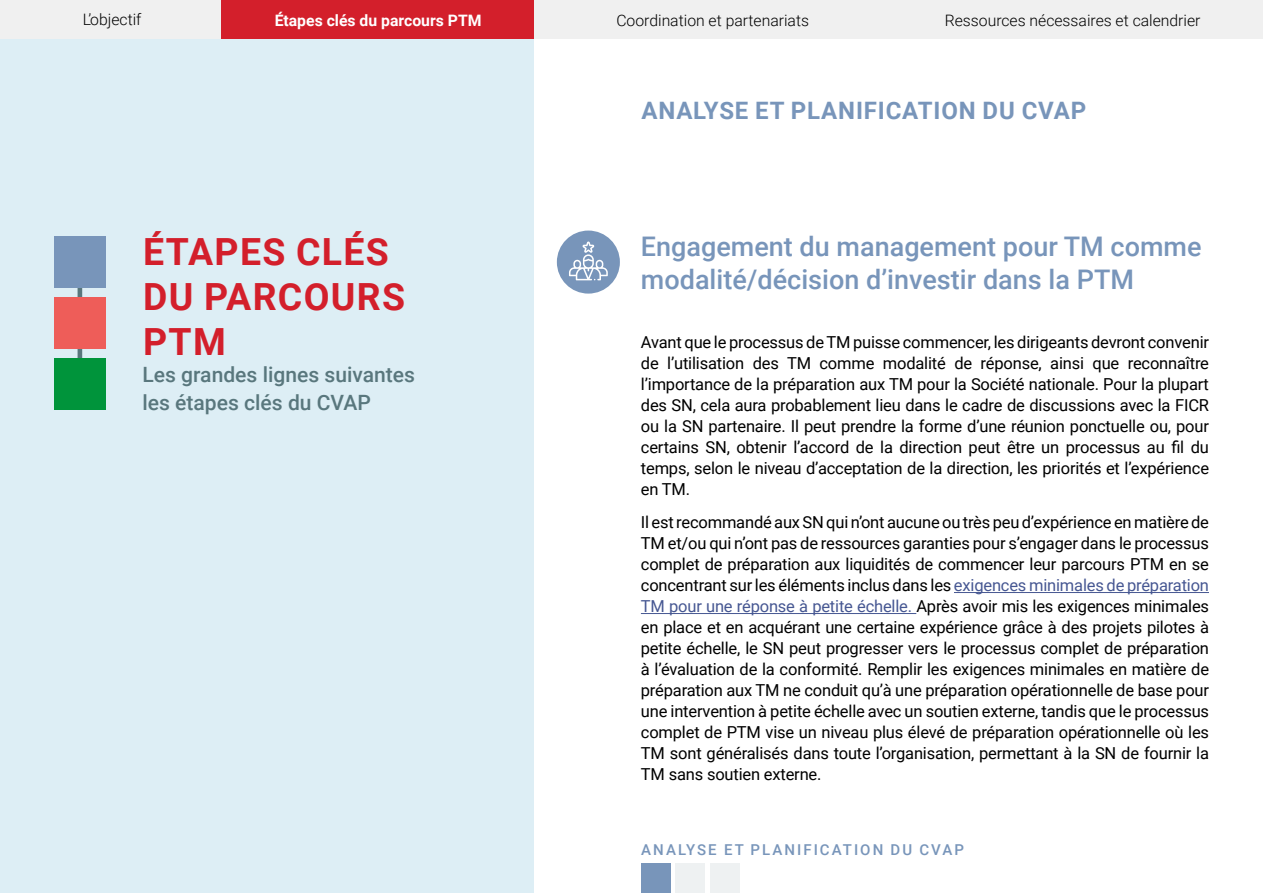
<style>
.page{position:relative;width:1263px;height:893px;background:#fff}
.page>*{position:absolute;margin:0;border:0;box-sizing:border-box;transform-origin:0 0}
.t1{font:700 37.5px/44.8px "Roboto";letter-spacing:.035em;color:#d31f2b}
.t2{font:500 27px/32.4px "Roboto";color:#7895ba}
.t3{font:700 24px "Roboto";letter-spacing:.035em;color:#7895ba}
.t4{font:500 21px/27.8px "Roboto";color:#59777d}
.t5{font:16.5px/21px "Roboto";letter-spacing:-.01em;color:#000;text-align:right}
.t6{font:300 15.75px "Roboto";color:#000}
.t7{font:700 15.75px "Roboto";color:#fff}
.t8{font:500 15px "Roboto";letter-spacing:.135em;color:#7895ba}
.s1{color:#465792}
</style>
<div class="page">
<div style="left:0;top:0;width:534px;height:893px;background:#ddeef5"></div>
<div style="left:0;top:0;width:1263px;height:39px;background:#f0f0f0"></div>
<div style="left:221px;top:0;width:313px;height:39px;background:#d31f2b"></div>
<hr style="left:954px;top:592px;width:255px;height:1px;background:#465792">
<hr style="left:641px;top:613px;width:275px;height:1px;background:#465792">
<hr style="left:78px;top:262px;width:4px;height:122px;background:#59777d">
<div style="left:54px;top:358px;width:52px;height:52px;background:#00943b"></div>
<div style="left:54px;top:236px;width:52px;height:52px;background:#7895ba"></div>
<div style="left:54px;top:297px;width:52px;height:52px;background:#ee5d59"></div>
<div style="left:557px;top:231px;width:63px;height:63px;background:#7895ba;border-radius:50%"></div>
<svg style="left:569px;top:242px;width:39px;height:38px"></svg>
<div style="left:641px;top:864px;width:29px;height:29px;background:#7895ba"></div>
<div style="left:675px;top:864px;width:29px;height:29px;background:#eef1f2"></div>
<div style="left:710px;top:864px;width:29px;height:29px;background:#eef1f2"></div>
<p class="t6" style="left:83px;top:9px;width:60px">’Lobjectif</p>
<p class="t7" style="left:275px;top:10px;width:208px">Étapes clés du parcours PTM</p>
<p class="t6" style="left:616px;top:9px;width:194px">Coordination et partenariats</p>
<p class="t6" style="left:945px;top:10px;width:257px">Ressources nécessaires et calendrier</p>
<h3 class="t3" style="left:641px;top:94px;width:446px">ANALYSE ET PLANIFICATION DU CVAP</h3>
<h1 class="t1" style="left:143px;top:228px;width:263px">ÉTAPES CLÉS<br>DU PARCOURS<br>PTM</h1>
<p class="t4" style="left:142px;top:360px;width:274px">Les grandes lignes suivantes les étapes clés du CVAP</p>
<h2 class="t2" style="left:641px;top:229px;width:562px">Engagement du management pour TM comme modalité/décision ’d investir dans la PTM</h2>
<p class="t5" style="left:641px;top:331px;width:570px">Avant que le processus deTM puisse commencer, les dirigeants devront convenir reconnaître</p>
<p class="t5" style="left:641px;top:352px;width:570px;text-align:left">de<br>’l importance de la préparation aux TM pour la Société nationale. Pour la plupart des SN, cela aura probablement lieu dans le cadre de discussions avec la FICR ou la SN partenaire Il. peut prendre la forme ’d une réunion ponctuelle ou, pour certains SN, obtenir ’l accord de la direction peut être un processus au fil du temps, selon le niveau ’d acceptation de la direction, les priorités et ’l expérience en TM.</p>
<p class="t5" style="left:641px;top:511px;width:570px;text-align:justify">IlestrecommandéauxSNqui ’nontaucuneoutrèspeu ’d expérienceenmatièrede TM et/ou qui ’nont pas de ressources garanties pour ’s engager dans le processus complet de préparation aux liquidités de commencer leur parcours PTM en se concentrant sur les éléments inclus dans les <span class="s1">exigences minimales de préparation TM pour une réponse à petite échelle.</span> Après avoir mis les exigences minimales en place et en acquérant une certaine expérience grâce à des projets pilotes à petite échelle le, SN peut progresser vers le processus complet de préparation<br>’là évaluation de la conformité. Remplir les exigences minimales en matière de préparation aux TM ne conduit qu à’ une préparation opérationnelle de base pour une intervention à petite échelle avec un soutien externe, tandis que le processus complet de PTM vise un niveau plus élevé de préparation opérationnelle où les TM sont généralisés dans toute ’lorganisation, permettant laà SN de fournir la TM sans soutien externe.</p>
<p class="t5" style="left:667px;top:352px;width:79px">’l utilisation</p>
<p class="t5" style="left:753px;top:352px;width:28px">des</p>
<p class="t5" style="left:883px;top:352px;width:65px">modalité</p>
<p class="t5" style="left:954px;top:352px;width:19px">de</p>
<p class="t5" style="left:981px;top:352px;width:63px">réponse,</p>
<p class="t5" style="left:1050px;top:352px;width:35px">ainsi</p>
<p class="t5" style="left:787px;top:352px;width:26px">TM</p>
<p class="t5" style="left:819px;top:352px;width:56px">comme</p>
<p class="t5" style="left:1092px;top:352px;width:28px">que</p>
<p class="t8" style="left:641px;top:839px;width:77px">ANALYSE</p>
<p class="t8" style="left:724px;top:839px;width:21px">ET</p>
<p class="t8" style="left:751px;top:839px;width:134px">P L A N FI CI A T OI N</p>
<p class="t8" style="left:890px;top:839px;width:23px">DU</p>
<p class="t8" style="left:919px;top:839px;width:46px">CVAP</p>
</div>
